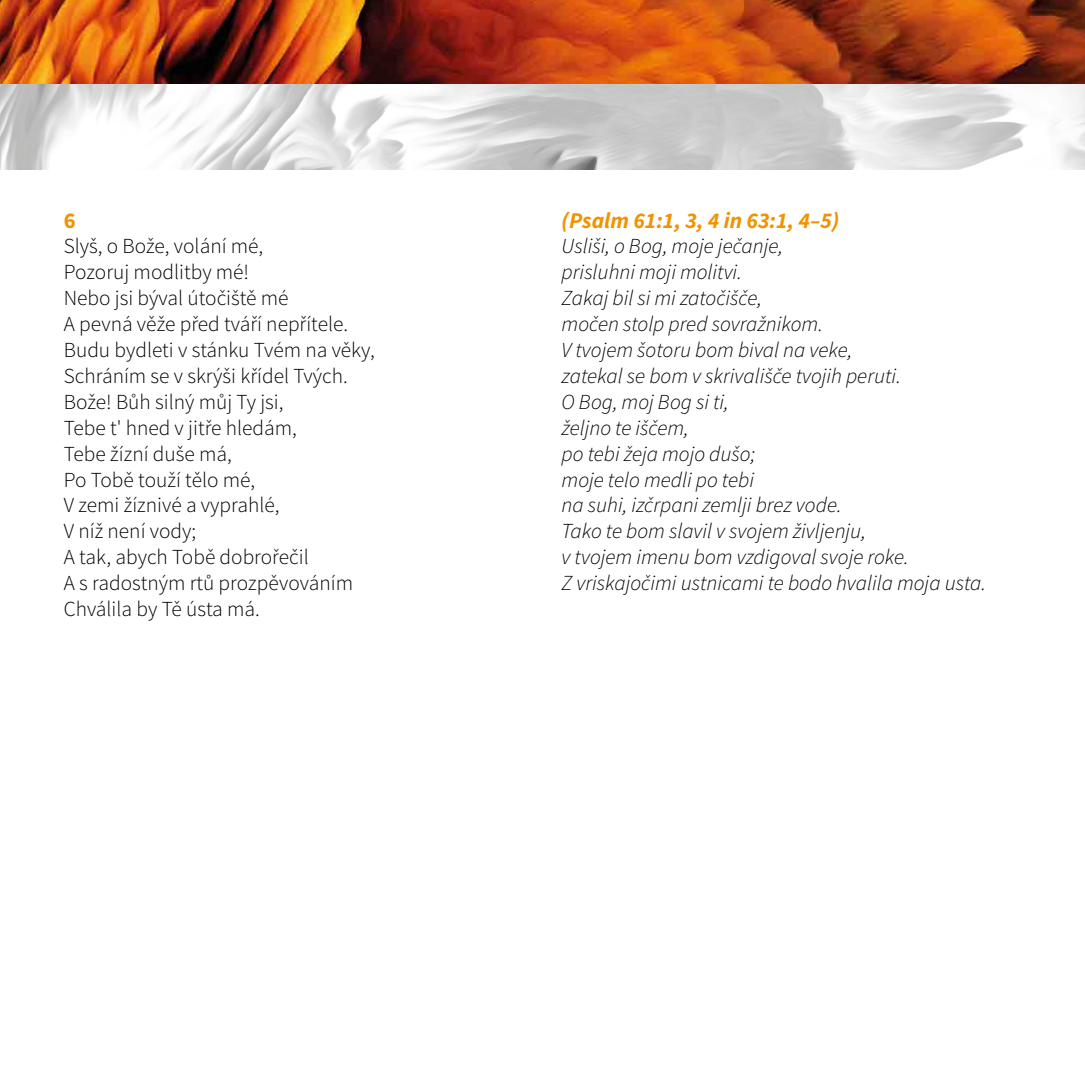
<style>
.page{position:relative;width:1085px;height:1085px;background:#fff}
.page>*{position:absolute;margin:0;border:0;box-sizing:border-box;transform-origin:0 0}
.t1{font:italic 700 22.5px "Source Sans Pro";color:#f39200}
.t2{font:700 22.5px "Source Sans Pro";color:#f39200}
.t3{font:italic 300 21.38px/25.9px "Source Sans Pro";color:#000}
.t4{font:300 21.38px/25.9px "Source Sans Pro";color:#000}
</style>
<div class="page">
<img style="left:0;top:0;width:1084px;height:170px">
<p class="t2" style="left:64px;top:205px;width:13px">6</p>
<p class="t4" style="left:64px;top:233px;width:312px">Slyš, o Bože, volání mé,<br>Pozoruj modlitby mé!<br>Nebo jsi býval útočiště mé<br>A pevná věže před tváří nepřítele.<br>Budu bydleti v stánku Tvém na věky,<br>Schráním se v skrýši křídel Tvých.<br>Bože! Bůh silný můj Ty jsi,<br>Tebe t' hned v jitře hledám,<br>Tebe žízní duše má,<br>Po Tobě touží tělo mé,<br>V zemi žíznivé a vyprahlé,<br>V níž není vody;<br>A tak, abych Tobě dobrořečil<br>A s radostným rtů prozpěvováním<br>Chválila by Tě ústa má.</p>
<p class="t1" style="left:561px;top:206px;width:279px">(Psalm 61:1, 3, 4 in 63:1, 4–5)</p>
<p class="t3" style="left:561px;top:233px;width:426px">Usliši, o Bog, moje ječanje,<br>prisluhni moji molitvi.<br>Zakaj bil si mi zatočišče,<br>močen stolp pred sovražnikom.<br>V tvojem šotoru bom bival na veke,<br>zatekal se bom v skrivališče tvojih peruti.<br>O Bog, moj Bog si ti,<br>željno te iščem,<br>po tebi žeja mojo dušo;<br>moje telo medli po tebi<br>na suhi, izčrpani zemlji brez vode.<br>Tako te bom slavil v svojem življenju,<br>v tvojem imenu bom vzdigoval svoje roke.<br>Z vriskajočimi ustnicami te bodo hvalila moja usta.</p>
</div>
